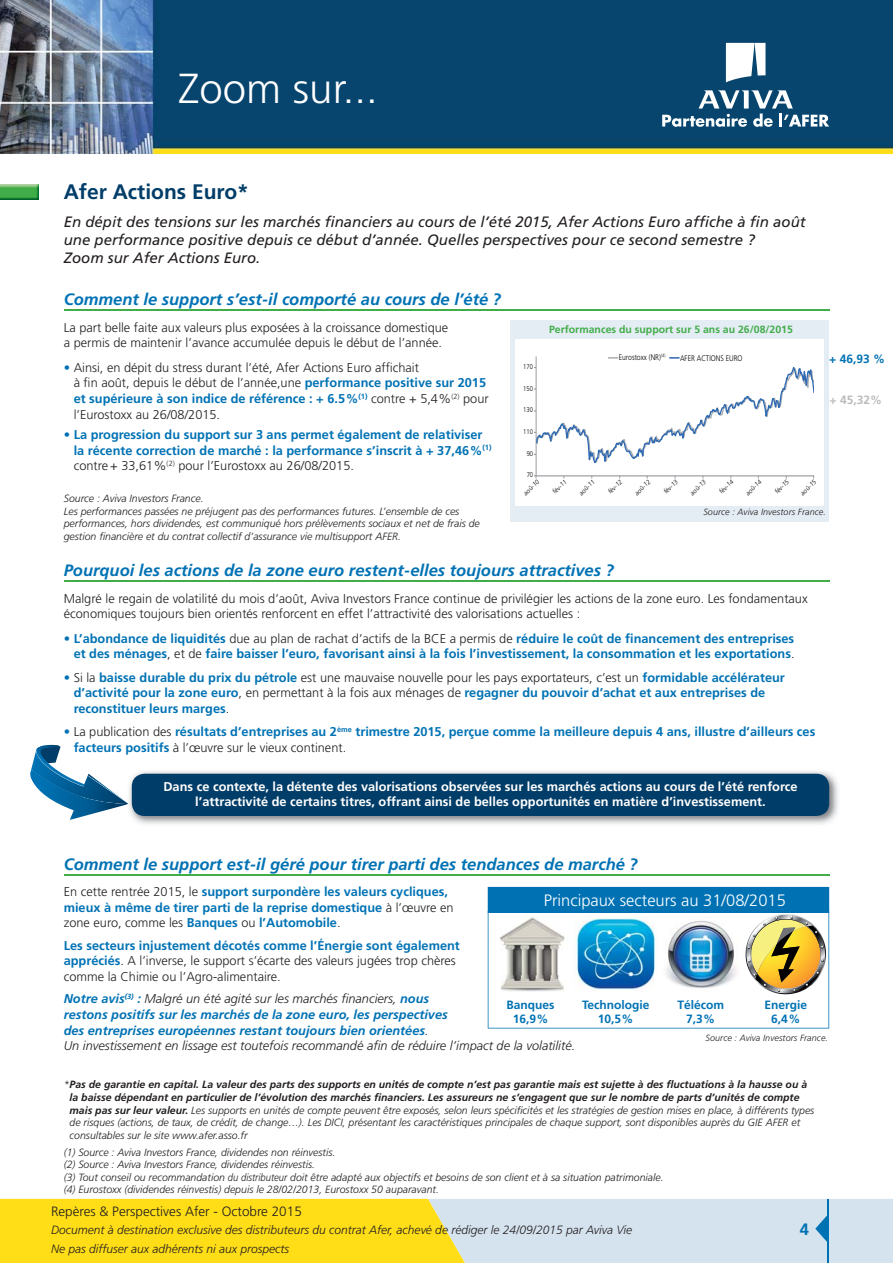
<style>
.page{position:relative;width:893px;height:1263px;background:#fff}
.page>*{position:absolute;margin:0;border:0;box-sizing:border-box;transform-origin:0 0}
.t1{font:300 42px "Frutiger";color:#fff}
.t2{font:700 21px "Frutiger";color:#003d68}
.t3{font:italic 700 16.5px "Frutiger";color:#0072b4}
.t4{font:300 16.5px "Frutiger";color:#fff}
.t5{font:700 16.5px "Frutiger";color:#0072b4}
.t6{font:italic 15px/18px "Frutiger";color:#231f20}
.t7{font:300 13.5px "Frutiger";color:#231f20}
.t8{font:700 12.75px/15.8px "Frutiger";color:#0072b4}
.t9{font:300 12.75px/15.8px "Frutiger";color:#231f20}
.t10{font:italic 300 12.75px/15.8px "Frutiger";color:#231f20}
.t11{font:700 12.75px/15.3px "Frutiger";color:#fff;text-align:center}
.t12{font:italic 300 12px/18.6px "Frutiger";color:#231f20}
.t13{font:700 12px/14.4px "Frutiger";color:#0072b4;text-align:center}
.t14{font:700 12px "Frutiger";color:#babcbe}
.t15{font:italic 300 10.5px/12.6px "Frutiger";color:#231f20}
.t16{font:700 10.5px "Frutiger";color:#41ad49}
.t17{font:italic 300 9px "Frutiger";letter-spacing:.01em;color:#231f20}
.t18{font:300 8.1px "Frutiger";color:#000;scale:.85 1}
.t19{font:300 6.9px "Frutiger";color:#000;scale:.85 1}
.t20{font:italic 300 6.45px "Frutiger";color:#000}
.s1{color:#0072b4}
.s2{font-weight:700;color:#0072b4}
.s3{font-weight:300}
.s4{font-weight:300;color:#231f20}
.s5{font-weight:700}
</style>
<div class="page">
<svg style="left:0;top:1199px;width:892px;height:64px;background:#e9df82"></svg>
<hr style="left:827px;top:1199px;width:2px;height:64px;background:#0072b4">
<img style="left:0;top:0;width:892px;height:153px">
<hr style="left:64px;top:874px;width:765px;height:1px;background:#41ad49">
<img style="left:487px;top:887px;width:342px;height:142px">
<img style="left:0;top:185px;width:38px;height:14px">
<svg style="left:726px;top:43px;width:39px;height:39px"></svg>
<svg style="left:662px;top:90px;width:167px;height:37px"></svg>
<img style="left:129px;top:771px;width:709px;height:53px">
<div style="left:132px;top:774px;width:697px;height:42px;background:#003d68;border-radius:13px"></div>
<svg style="left:30px;top:744px;width:99px;height:66px"></svg>
<hr style="left:64px;top:309px;width:765px;height:2px;background:#41ad49">
<hr style="left:64px;top:581px;width:765px;height:1px;background:#41ad49">
<div style="left:510px;top:320px;width:319px;height:202px;background:#e4ecf4"></div>
<div style="left:515px;top:339px;width:309px;height:166px;background:#fff"></div>
<svg style="left:534px;top:356px;width:280px;height:122px"></svg>
<h1 class="t1" style="left:178px;top:72px;width:201px">Zoom sur...</h1>
<h2 class="t2" style="left:64px;top:184px;width:187px">Afer Actions Euro*</h2>
<h3 class="t6" style="left:64px;top:214px;width:743px">En dépit des tensions sur les marchés financiers au cours de l’été 2015, Afer Actions Euro affiche à fin août une performance positive depuis ce début d’année. Quelles perspectives pour ce second semestre ?<br>Zoom sur Afer Actions Euro.</h3>
<h3 class="t3" style="left:64px;top:293px;width:439px">Comment le support s’est-il comporté au cours de l’été ?</h3>
<p class="t9" style="left:64px;top:320px;width:386px">La part belle faite aux valeurs plus exposées à la croissance domestique a permis de maintenir l’avance accumulée depuis le début de l’année.</p>
<p class="t9" style="left:74px;top:360px;width:416px;text-indent:-10px"><span class="s1">•</span> Ainsi, en dépit du stress durant l’été, Afer Actions Euro affichait<br>à fin août, depuis le début de l’année,une <span class="s2">performance positive sur 2015 et supérieure à son indice de référence : + 6.5 %</span><sup>(1)</sup> contre + 5,4 %<sup>(2)</sup> pour l’Eurostoxx au 26/08/2015.</p>
<p class="t8" style="left:74px;top:427px;width:419px;text-indent:-10px"><span class="s3">•</span> La progression du support sur 3 ans permet également de relativiser la récente correction de marché : la performance s’inscrit à + 37,46 %<sup>(1) </sup><span class="s4">contre + 33,61 %</span><sup>(2)</sup> <span class="s4">pour l’Eurostoxx au 26/08/2015.</span></p>
<p class="t15" style="left:64px;top:493px;width:417px">Source : Aviva Investors France.<br>Les performances passées ne préjugent pas des performances futures. L’ensemble de ces performances, hors dividendes, est communiqué hors prélèvements sociaux et net de frais de gestion financière et du contrat collectif d’assurance vie multisupport AFER.</p>
<h3 class="t3" style="left:64px;top:564px;width:551px">Pourquoi les actions de la zone euro restent-elles toujours attractives ?</h3>
<p class="t9" style="left:64px;top:591px;width:745px">Malgré le regain de volatilité du mois d’août, Aviva Investors France continue de privilégier les actions de la zone euro. Les fondamentaux économiques toujours bien orientés renforcent en effet l’attractivité des valorisations actuelles :</p>
<p class="t8" style="left:64px;top:631px;width:732px;text-align:right"><span class="s3">•</span> L’abondance de liquidités <span class="s4">due au plan de rachat d’actifs de la BCE a permis de</span> réduire le coût de financement des entreprises et des ménages<span class="s4">, et de</span> faire baisser l’euro, favorisant ainsi à la fois l’investissement, la consommation et les exportations<span class="s4">.</span></p>
<p class="t8" style="left:74px;top:670px;width:712px;text-indent:-10px"><span class="s3">•</span> <span class="s4">Si la</span> baisse durable du prix du pétrole <span class="s4">est une mauvaise nouvelle pour les pays exportateurs, c’est un</span> formidable accélérateur d’activité pour la zone euro<span class="s4">, en permettant à la fois aux ménages de</span> regagner du pouvoir d’achat et aux entreprises de reconstituer leurs marges<span class="s4">.</span></p>
<p class="t8" style="left:74px;top:725px;width:743px;text-indent:-10px"><span class="s3">•</span> <span class="s4">La publication des</span> résultats d’entreprises au 2<sup>ème</sup> trimestre 2015, perçue comme la meilleure depuis 4 ans, illustre d’ailleurs ces facteurs positifs <span class="s4">à l’œuvre sur le vieux continent.</span></p>
<p class="t16" style="left:549px;top:325px;width:245px">Performances du support sur 5 ans au 26/08/2015</p>
<p class="t18" style="left:618px;top:354px;width:56px">Eurostoxx (NR)<sup>(4)</sup></p>
<p class="t18" style="left:680px;top:355px;width:75px">AFER ACTIONS EURO</p>
<p class="t13" style="left:829px;top:353px;width:57px">+ 46,93 %</p>
<p class="t19" style="left:523px;top:364px;width:13px">170</p>
<p class="t19" style="left:523px;top:385px;width:13px">150</p>
<p class="t14" style="left:829px;top:395px;width:54px">+ 45,32%</p>
<p class="t19" style="left:523px;top:407px;width:13px">130</p>
<p class="t19" style="left:523px;top:429px;width:13px">110</p>
<p class="t19" style="left:526px;top:451px;width:9px">90</p>
<p class="t19" style="left:526px;top:472px;width:9px">70</p>
<p class="t20" style="left:522px;top:492px;width:21px;rotate:-45deg">aoû-10</p>
<p class="t20" style="left:551px;top:491px;width:19px;rotate:-45deg">fév-11</p>
<p class="t20" style="left:578px;top:492px;width:21px;rotate:-45deg">aoû-11</p>
<p class="t20" style="left:607px;top:491px;width:19px;rotate:-45deg">fév-12</p>
<p class="t20" style="left:633px;top:492px;width:21px;rotate:-45deg">aoû-12</p>
<p class="t20" style="left:662px;top:491px;width:19px;rotate:-45deg">fév-13</p>
<p class="t20" style="left:689px;top:492px;width:21px;rotate:-45deg">aoû-13</p>
<p class="t20" style="left:718px;top:491px;width:19px;rotate:-45deg">fév-14</p>
<p class="t20" style="left:744px;top:492px;width:21px;rotate:-45deg">aoû-14</p>
<p class="t20" style="left:773px;top:491px;width:19px;rotate:-45deg">fév-15</p>
<p class="t20" style="left:799px;top:492px;width:21px;rotate:-45deg">aoû-15</p>
<p class="t17" style="left:703px;top:508px;width:124px">Source : Aviva Investors France.</p>
<p class="t11" style="left:163px;top:779px;width:635px">Dans ce contexte, la détente des valorisations observées sur les marchés actions au cours de l’été renforce l’attractivité de certains titres, offrant ainsi de belles opportunités en matière d’investissement.</p>
<h3 class="t3" style="left:64px;top:857px;width:575px">Comment le support est-il géré pour tirer parti des tendances de marché ?</h3>
<p class="t8" style="left:64px;top:885px;width:391px"><span class="s4">En cette rentrée 2015, le</span> support surpondère les valeurs cycliques, mieux à même de tirer parti de la reprise domestique <span class="s4">à l’œuvre en zone euro, comme les</span> Banques <span class="s4">ou</span> l’Automobile<span class="s4">.</span></p>
<p class="t9" style="left:64px;top:938px;width:397px"><span class="s2">Les secteurs injustement décotés comme l’Énergie sont également appréciés</span>. A l’inverse, le support s’écarte des valeurs jugées trop chères comme la Chimie ou l’Agro-alimentaire.</p>
<p class="t10" style="left:64px;top:992px;width:513px"><span class="s2">Notre avis</span><sup>(3)</sup> <span class="s2">:</span> Malgré un été agité sur les marchés financiers, <span class="s2">nous<br>restons positifs sur les marchés de la zone euro, les perspectives<br>des entreprises européennes restant toujours bien orientées</span>.<br>Un investissement en lissage est toutefois recommandé afin de réduire l’impact de la volatilité.</p>
<p class="t15" style="left:70px;top:1079px;width:746px;text-indent:-6px">*<span class="s5">Pas de garantie en capital. La valeur des parts des supports en unités de compte n’est pas garantie mais est sujette à des fluctuations à la hausse ou à la baisse dépendant en particulier de l’évolution des marchés financiers. Les assureurs ne s’engagent que sur le nombre de parts d’unités de compte mais pas sur leur valeur.</span> Les supports en unités de compte peuvent être exposés, selon leurs spécificités et les stratégies de gestion mises en place, à différents types de risques (actions, de taux, de crédit, de change…). Les DICI, présentant les caractéristiques principales de chaque support, sont disponibles auprès du GIE AFER et consultables sur le site www.afer.asso.fr</p>
<p class="t15" style="left:64px;top:1147px;width:601px">(1) Source : Aviva Investors France, dividendes non réinvestis.<br>(2) Source : Aviva Investors France, dividendes réinvestis.<br>(3) Tout conseil ou recommandation du distributeur doit être adapté aux objectifs et besoins de son client et à sa situation patrimoniale. (4) Eurostoxx (dividendes réinvestis) depuis le 28/02/2013, Eurostoxx 50 auparavant.</p>
<h3 class="t4" style="left:543px;top:894px;width:243px">Principaux secteurs au 31/08/2015</h3>
<p class="t13" style="left:506px;top:999px;width:49px">Banques<br>16,9 %</p>
<p class="t13" style="left:582px;top:999px;width:69px">Technologie<br>10,5 %</p>
<p class="t13" style="left:677px;top:999px;width:48px">Télécom<br>7,3 %</p>
<p class="t13" style="left:764px;top:999px;width:44px">Energie<br>6,4 %</p>
<p class="t17" style="left:705px;top:1034px;width:124px">Source : Aviva Investors France.</p>
<p class="t7" style="left:51px;top:1206px;width:252px">Repères &amp; Perspectives Afer - Octobre 2015</p>
<p class="t12" style="left:51px;top:1222px;width:582px">Document à destination exclusive des distributeurs du contrat Afer, achevé de rédiger le 24/09/2015 par Aviva Vie<br>Ne pas diffuser aux adhérents ni aux prospects</p>
<h3 class="t5" style="left:799px;top:1222px;width:11px">4</h3>
</div>
